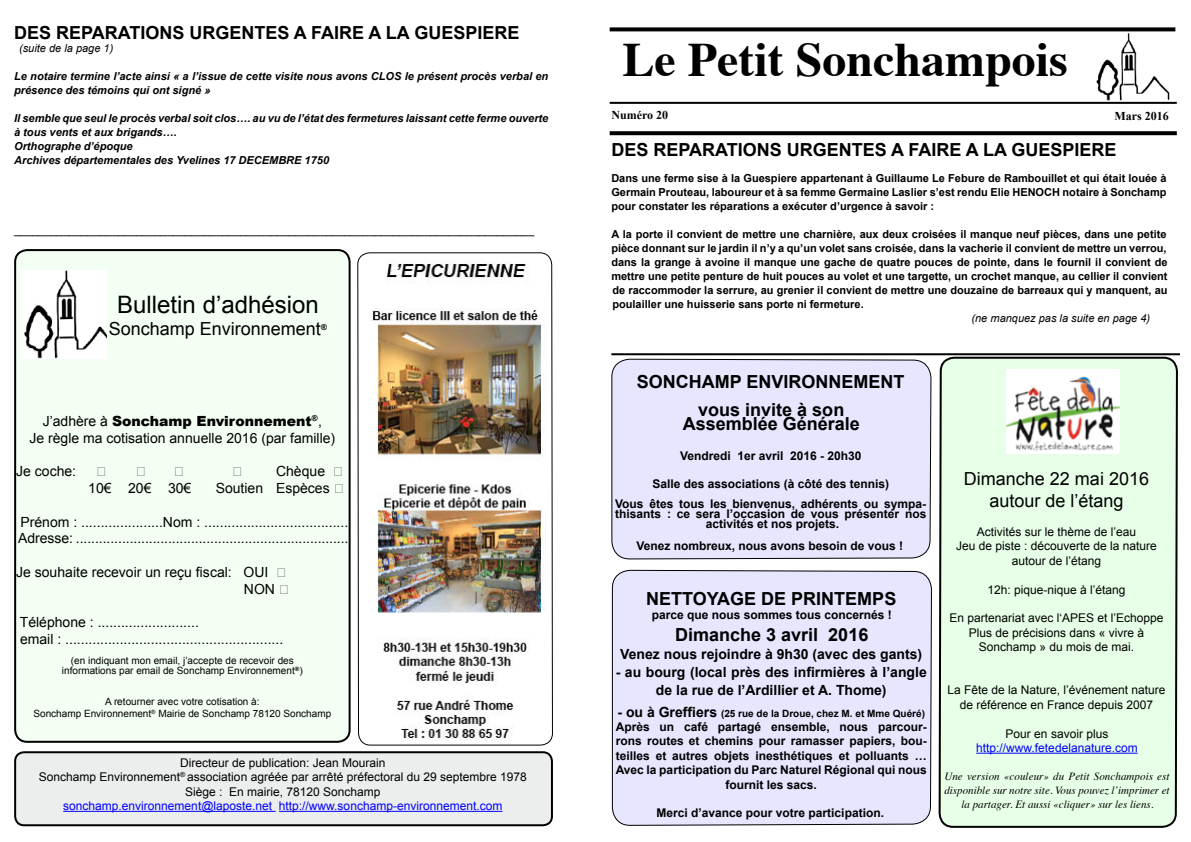
<style>
.page{position:relative;width:1191px;height:842px;background:#fff}
.page>*{position:absolute;margin:0;border:0;box-sizing:border-box;transform-origin:0 0}
.t1{font:700 48px "Times";color:#000}
.t2{font:24px "Arial";color:#000}
.t3{font:700 18px/28px "Arial";color:#000;text-align:center}
.t4{font:18px/21.6px "Arial";color:#000;text-align:center}
.t5{font:14px/16.8px "Arial";color:#000}
.t6{font:700 14px/18px "Arial";color:#000;text-align:center}
.t7{font:700 12px/14.4px "Arial";color:#000;text-align:center}
.t8{font:12px/14.4px "Arial";color:#000;text-align:center}
.t9{font:12px "Arial";color:#00f}
.t10{font:700 12px "Times New Roman";color:#000}
.t11{font:700 11px/14px "Arial";color:#000;text-align:justify}
.t12{font:italic 700 11px/14px "Arial";color:#000}
.t13{font:italic 11px/14px "Times";color:#000;text-align:center}
.t14{font:11px "Arial";color:#000}
.t15{font:italic 11px "Arial";color:#000}
.t16{font:10px/10px "Arial";color:#000;text-align:center}
.t17{font:700 10px "Arial";color:#000}
.s1{font-weight:900}
.s2{font-size:14px}
</style>
<div class="page">
<svg style="left:609px;top:27px;width:328px;height:4px"></svg>
<hr style="left:609px;top:102px;width:567px;height:2px;background:#000">
<svg style="left:609px;top:131px;width:328px;height:4px"></svg>
<svg style="left:937px;top:27px;width:241px;height:801px"></svg>
<hr style="left:976px;top:753px;width:161px;height:1px;background:#00f">
<div style="left:15px;top:752px;width:537px;height:73px;background:#eceded;border-radius:9px"></div>
<div style="left:14px;top:751px;width:539px;height:75px;border:2px solid #000;border-radius:9px"></div>
<hr style="left:63px;top:811px;width:213px;height:1px;background:#00f">
<hr style="left:279px;top:811px;width:223px;height:1px;background:#00f">
<hr style="left:611px;top:353px;width:569px;height:2px;background:#000">
<div style="left:15px;top:250px;width:334px;height:492px;background:#f2fff2;border-radius:12px"></div>
<div style="left:14px;top:249px;width:336px;height:494px;border:2px solid #000;border-radius:12px"></div>
<img style="left:22px;top:271px;width:84px;height:87px">
<img style="left:357px;top:252px;width:196px;height:575px">
<div style="left:611px;top:358px;width:321px;height:201px;background:#e6e6ff"></div>
<div style="left:611px;top:569px;width:321px;height:256px;background:#e6e6ff"></div>
<img style="left:1006px;top:369px;width:113px;height:84px">
<h3 class="t3" style="left:14px;top:19px;width:507px">DES REPARATIONS URGENTES A FAIRE A LA GUESPIERE</h3>
<p class="t15" style="left:19px;top:41px;width:96px">(suite de la page 1)</p>
<p class="t12" style="left:14px;top:70px;width:535px">Le notaire termine l’acte ainsi « a l’issue de cette visite nous avons CLOS le présent procès verbal en présence des témoins qui ont signé »</p>
<p class="t12" style="left:14px;top:112px;width:536px">Il semble que seul le procès verbal soit clos…. au vu de l’état des fermetures laissant cette ferme ouverte à tous vents et aux brigands….<br>Orthographe d’époque<br>Archives départementales des Yvelines 17 DECEMBRE 1750</p>
<p class="t14" style="left:14px;top:223px;width:521px">_____________________________________________________________________________________</p>
<h2 class="t2" style="left:117px;top:289px;width:203px">Bulletin d’adhésion</h2>
<h3 class="t4" style="left:109px;top:318px;width:220px">Sonchamp Environnement<sup>®</sup></h3>
<p class="t5" style="left:29px;top:413px;width:307px;text-align:center">J’adhère à <span class="s1">Sonchamp Environnement</span><sup>®</sup>,<br>Je règle ma cotisation annuelle 2016 (par famille)</p>
<p class="t5" style="left:16px;top:463px;width:61px">Je coche:</p>
<p class="t5" style="left:276px;top:463px;width:51px">Chèque</p>
<p class="t5" style="left:88px;top:480px;width:105px">10€ 20€ 30€</p>
<p class="t5" style="left:216px;top:480px;width:116px">Soutien Espèces</p>
<p class="t5" style="left:18px;top:513px;width:332px">Prénom : .....................Nom : .....................................<br>Adresse: .......................................................................</p>
<p class="t5" style="left:244px;top:564px;width:33px;text-indent:-228px">Je souhaite recevoir un reçu fiscal: OUI<br>NON</p>
<p class="t5" style="left:20px;top:614px;width:265px">Téléphone : ..........................<br>email : ........................................................</p>
<p class="t16" style="left:62px;top:656px;width:242px">(en indiquant mon email, j’accepte de recevoir des informations par email de Sonchamp Environnement<sup>®</sup>)</p>
<p class="t16" style="left:33px;top:696px;width:299px;line-height:12px">A retourner avec votre cotisation à:<br>Sonchamp Environnement<sup>®</sup> Mairie de Sonchamp 78120 Sonchamp</p>
<p class="t8" style="left:39px;top:755px;width:490px">Directeur de publication: Jean Mourain<br>Sonchamp Environnement<sup>®</sup> association agréée par arrêté préfectoral du 29 septembre 1978<br>Siège : En mairie, 78120 Sonchamp</p>
<p class="t9" style="left:63px;top:798px;width:441px">sonchamp.environnement@laposte.net http://www.sonchamp-environnement.com</p>
<h1 class="t1" style="left:622px;top:14px;width:447px">Le Petit Sonchampois</h1>
<p class="t10" style="left:611px;top:107px;width:58px">Numéro 20</p>
<p class="t10" style="left:1114px;top:108px;width:56px">Mars 2016</p>
<h3 class="t3" style="left:611px;top:136px;width:507px">DES REPARATIONS URGENTES A FAIRE A LA GUESPIERE</h3>
<p class="t11" style="left:611px;top:172px;width:557px">Dans une ferme sise à la Guespiere appartenant à Guillaume Le Febure de Rambouillet et qui était louée à Germain Prouteau, laboureur et à sa femme Germaine Laslier s’est rendu Elie HENOCH notaire à Sonchamp pour constater les réparations a exécuter d’urgence à savoir :</p>
<p class="t11" style="left:611px;top:228px;width:558px">A la porte il convient de mettre une charnière, aux deux croisées il manque neuf pièces, dans une petite pièce donnant sur le jardin il n’y a qu’un volet sans croisée, dans la vacherie il convient de mettre un verrou, dans la grange à avoine il manque une gache de quatre pouces de pointe, dans le fournil il convient de mettre une petite penture de huit pouces au volet et une targette, un crochet manque, au cellier il convient de raccommoder la serrure, au grenier il convient de mettre une douzaine de barreaux qui y manquent, au poulailler une huisserie sans porte ni fermeture.</p>
<p class="t15" style="left:971px;top:310px;width:180px">(ne manquez pas la suite en page 4)</p>
<h3 class="t3" style="left:637px;top:368px;width:269px">SONCHAMP ENVIRONNEMENT vous invite à son</h3>
<h3 class="t3" style="left:682px;top:410px;width:179px">Assemblée Générale</h3>
<p class="t7" style="left:680px;top:449px;width:183px">Vendredi 1er avril 2016 - 20h30</p>
<p class="t7" style="left:615px;top:474px;width:313px;line-height:20px">Salle des associations (à côté des tennis)<br>Vous êtes tous les bienvenus, adhérents ou sympa-</p>
<p class="t7" style="left:615px;top:509px;width:313px;line-height:10px">thisants : ce sera l’occasion de vous présenter nos activités et nos projets.</p>
<p class="t7" style="left:636px;top:539px;width:268px">Venez nombreux, nous avons besoin de vous !</p>
<h3 class="t3" style="left:646px;top:585px;width:252px">NETTOYAGE DE PRINTEMPS</h3>
<p class="t7" style="left:651px;top:608px;width:242px">parce que nous sommes tous concernés !</p>
<h3 class="t3" style="left:675px;top:621px;width:195px">Dimanche 3 avril 2016</h3>
<p class="t6" style="left:620px;top:645px;width:303px">Venez nous rejoindre à 9h30 (avec des gants)</p>
<p class="t6" style="left:615px;top:663px;width:313px">- au bourg (local près des infirmières à l’angle de la rue de l’Ardillier et A. Thome)</p>
<p class="t17" style="left:617px;top:706px;width:309px"><span class="s2">- ou à Greffiers</span> (25 rue de la Droue, chez M. et Mme Quéré)</p>
<p class="t7" style="left:615px;top:720px;width:313px">Après un café partagé ensemble, nous parcour&shy;rons routes et chemins pour ramasser papiers, bou&shy;teilles et autres objets inesthétiques et polluants … Avec la participation du Parc Naturel Régional qui nous fournit les sacs.</p>
<p class="t7" style="left:656px;top:806px;width:229px">Merci d’avance pour votre participation.</p>
<h3 class="t4" style="left:964px;top:469px;width:187px">Dimanche 22 mai 2016 autour de l’étang</h3>
<p class="t8" style="left:956px;top:525px;width:202px">Activités sur le thème de l’eau<br>Jeu de piste : découverte de la nature autour de l’étang</p>
<p class="t8" style="left:987px;top:582px;width:140px">12h: pique-nique à l’étang</p>
<p class="t8" style="left:949px;top:611px;width:216px">En partenariat avec l‘APES et l’Echoppe<br>Plus de précisions dans « vivre à<br>Sonchamp » du mois de mai.</p>
<p class="t8" style="left:947px;top:683px;width:220px">La Fête de la Nature, l’événement nature de référence en France depuis 2007</p>
<p class="t8" style="left:1005px;top:726px;width:104px">Pour en savoir plus</p>
<p class="t9" style="left:976px;top:740px;width:163px">http://www.fetedelanature.com</p>
<p class="t13" style="left:944px;top:768px;width:227px">Une version «couleur» du Petit Sonchampois est disponible sur notre site. Vous pouvez l’imprimer et la partager. Et aussi «cliquer» sur les liens.</p>
</div>
